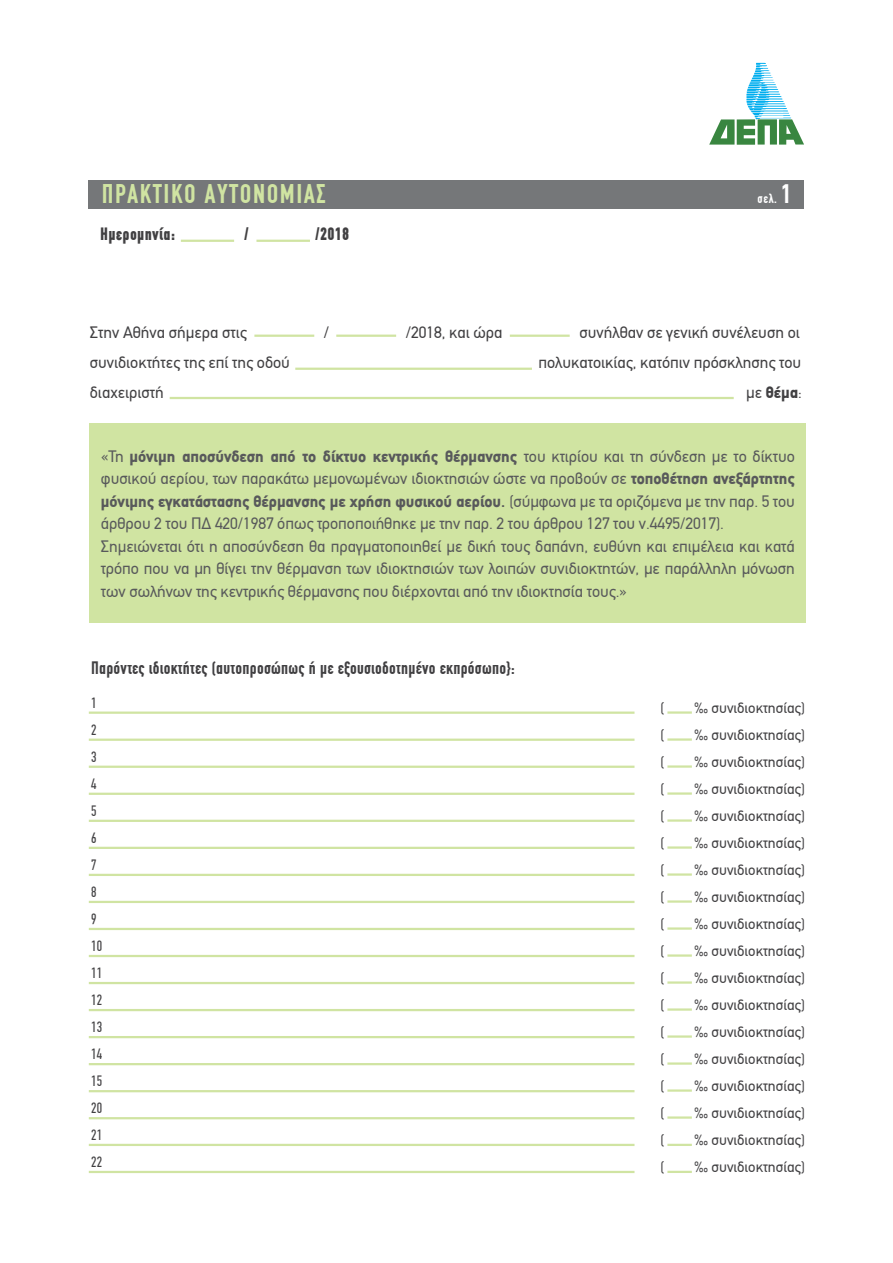
<style>
.page{position:relative;width:893px;height:1263px;background:#fff}
.page>*{position:absolute;margin:0;border:0;box-sizing:border-box;transform-origin:0 0}
.t1{font:700 27px "PF Din Text Compressed";letter-spacing:.055em;color:#d0e4a2}
.t2{font:700 18px "PF Din Text Compressed";letter-spacing:.015em;color:#414042}
.t3{font:900 18px "PF Din Text Compressed";letter-spacing:.015em;color:#414042}
.t4{font:16.5px/22.5px "PF Din Text";letter-spacing:-.005em;color:#58595b}
.t5{font:16.5px "PF Din Text";color:#414042}
.t6{font:900 16.5px "PF Din Text";color:#414042}
.t7{font:15px "PF Din Text";color:#414042}
.t8{font:15px/27px "PF Din Text Compressed";letter-spacing:.015em;color:#414042}
.t9{font:700 13.5px "PF Din Text Compressed";color:#fff}
.s1{font-size:27px}
.s2{font-weight:400}
.s3{font-weight:900}
.s4{font-weight:700}
</style>
<div class="page">
<div style="left:89px;top:180px;width:715px;height:29px;background:#757779"></div>
<svg style="left:709px;top:63px;width:95px;height:82px"></svg>
<div style="left:89px;top:424px;width:716px;height:199px;background:#d0e4a2"></div>
<hr style="left:254px;top:335px;width:60px;height:2px;background:#d0e4a2">
<hr style="left:295px;top:368px;width:237px;height:2px;background:#d0e4a2">
<hr style="left:170px;top:397px;width:564px;height:2px;background:#d0e4a2">
<hr style="left:336px;top:335px;width:60px;height:2px;background:#d0e4a2">
<hr style="left:510px;top:335px;width:60px;height:2px;background:#d0e4a2">
<hr style="left:89px;top:738px;width:545px;height:3px;background:#d0e4a2">
<hr style="left:89px;top:711px;width:545px;height:3px;background:#d0e4a2">
<hr style="left:89px;top:766px;width:545px;height:2px;background:#d0e4a2">
<hr style="left:89px;top:793px;width:545px;height:2px;background:#d0e4a2">
<hr style="left:89px;top:820px;width:545px;height:2px;background:#d0e4a2">
<hr style="left:89px;top:847px;width:545px;height:2px;background:#d0e4a2">
<hr style="left:89px;top:874px;width:545px;height:2px;background:#d0e4a2">
<hr style="left:89px;top:901px;width:545px;height:2px;background:#d0e4a2">
<hr style="left:89px;top:928px;width:545px;height:2px;background:#d0e4a2">
<hr style="left:89px;top:955px;width:545px;height:2px;background:#d0e4a2">
<hr style="left:89px;top:982px;width:545px;height:2px;background:#d0e4a2">
<hr style="left:89px;top:1009px;width:545px;height:2px;background:#d0e4a2">
<hr style="left:89px;top:1036px;width:545px;height:2px;background:#d0e4a2">
<hr style="left:89px;top:1063px;width:545px;height:2px;background:#d0e4a2">
<hr style="left:89px;top:1090px;width:545px;height:2px;background:#d0e4a2">
<hr style="left:89px;top:1117px;width:545px;height:2px;background:#d0e4a2">
<hr style="left:89px;top:1144px;width:545px;height:2px;background:#d0e4a2">
<hr style="left:89px;top:1171px;width:545px;height:2px;background:#d0e4a2">
<hr style="left:667px;top:711px;width:25px;height:3px;background:#d0e4a2">
<hr style="left:667px;top:738px;width:25px;height:3px;background:#d0e4a2">
<hr style="left:667px;top:765px;width:25px;height:3px;background:#d0e4a2">
<hr style="left:667px;top:792px;width:25px;height:3px;background:#d0e4a2">
<hr style="left:667px;top:819px;width:25px;height:3px;background:#d0e4a2">
<hr style="left:667px;top:846px;width:25px;height:3px;background:#d0e4a2">
<hr style="left:667px;top:873px;width:25px;height:3px;background:#d0e4a2">
<hr style="left:667px;top:900px;width:25px;height:3px;background:#d0e4a2">
<hr style="left:667px;top:927px;width:25px;height:3px;background:#d0e4a2">
<hr style="left:667px;top:954px;width:25px;height:3px;background:#d0e4a2">
<hr style="left:667px;top:981px;width:25px;height:3px;background:#d0e4a2">
<hr style="left:667px;top:1008px;width:25px;height:3px;background:#d0e4a2">
<hr style="left:667px;top:1035px;width:25px;height:3px;background:#d0e4a2">
<hr style="left:667px;top:1062px;width:25px;height:3px;background:#d0e4a2">
<hr style="left:667px;top:1089px;width:25px;height:3px;background:#d0e4a2">
<hr style="left:667px;top:1116px;width:25px;height:3px;background:#d0e4a2">
<hr style="left:667px;top:1144px;width:25px;height:2px;background:#d0e4a2">
<hr style="left:667px;top:1171px;width:25px;height:2px;background:#d0e4a2">
<hr style="left:181px;top:240px;width:53px;height:2px;background:#d0e4a2">
<hr style="left:256px;top:240px;width:54px;height:2px;background:#d0e4a2">
<h1 class="t1" style="left:102px;top:178px;width:225px">ΠΡΑΚΤΙΚΟ ΑΥΤΟΝΟΜΙΑΣ</h1>
<p class="t3" style="left:100px;top:223px;width:76px">Ηµεροµηνία:</p>
<p class="t3" style="left:244px;top:223px;width:6px">/</p>
<p class="t3" style="left:315px;top:223px;width:36px">/2018</p>
<p class="t9" style="left:757px;top:190px;width:35px">σελ. <span class="s1">1</span></p>
<p class="t5" style="left:90px;top:322px;width:158px">Στην Αθήνα σήµερα στις</p>
<p class="t5" style="left:324px;top:322px;width:7px">/</p>
<p class="t5" style="left:406px;top:322px;width:98px">/2018, και ώρα</p>
<p class="t5" style="left:580px;top:322px;width:222px">συνήλθαν σε γενική συνέλευση οι</p>
<p class="t5" style="left:90px;top:352px;width:202px">συνιδιοκτήτες της επί της οδού</p>
<p class="t5" style="left:538px;top:352px;width:264px">πολυκατοικίας, κατόπιν πρόσκλησης του</p>
<p class="t5" style="left:90px;top:382px;width:75px">διαχειριστή</p>
<p class="t6" style="left:746px;top:382px;width:57px"><span class="s2">µε</span> θέµα<span class="s2">:</span></p>
<p class="t4" style="left:101px;top:445px;width:695px">«Τη <span class="s3">µόνιµη αποσύνδεση από το δίκτυο κεντρικής θέρµανσης</span> του κτιρίου και τη σύνδεση µε το δίκτυο φυσικού αερίου, των παρακάτω µεµονωµένων ιδιοκτησιών ώστε να προβούν σε <span class="s3">τοποθέτηση ανεξάρτητης µόνιµης εγκατάστασης θέρµανσης µε χρήση φυσικού αερίου</span><span class="s4">.</span> (σύµφωνα µε τα οριζόµενα µε την παρ. 5 του άρθρου 2 του ΠΔ 420/1987 όπως τροποποιήθηκε µε την παρ. 2 του άρθρου 127 του ν.4495/2017).<br>Σηµειώνεται ότι η αποσύνδεση θα πραγµατοποιηθεί µε δική τους δαπάνη, ευθύνη και επιµέλεια και κατά τρόπο που να µη θίγει την θέρµανση των ιδιοκτησιών των λοιπών συνιδιοκτητών, µε παράλληλη µόνωση των σωλήνων της κεντρικής θέρµανσης που διέρχονται από την ιδιοκτησία τους.»</p>
<p class="t2" style="left:91px;top:658px;width:425px">Παρόντες ιδιοκτήτες (αυτοπροσώπως ή µε εξουσιοδοτηµένο εκπρόσωπο}:</p>
<p class="t8" style="left:91px;top:689px;width:13px">1<br>2<br>3<br>4<br>5<br>6<br>7<br>8<br>9<br>10<br>11<br>12<br>13<br>14<br>15<br>20<br>21<br>22</p>
<p class="t7" style="left:660px;top:699px;width:5px">(</p>
<p class="t7" style="left:694px;top:699px;width:112px">‰ συνιδιοκτησίας)</p>
<p class="t7" style="left:660px;top:726px;width:5px">(</p>
<p class="t7" style="left:694px;top:726px;width:112px">‰ συνιδιοκτησίας)</p>
<p class="t7" style="left:660px;top:753px;width:5px">(</p>
<p class="t7" style="left:694px;top:753px;width:112px">‰ συνιδιοκτησίας)</p>
<p class="t7" style="left:660px;top:780px;width:5px">(</p>
<p class="t7" style="left:694px;top:780px;width:112px">‰ συνιδιοκτησίας)</p>
<p class="t7" style="left:660px;top:807px;width:5px">(</p>
<p class="t7" style="left:694px;top:807px;width:112px">‰ συνιδιοκτησίας)</p>
<p class="t7" style="left:660px;top:834px;width:5px">(</p>
<p class="t7" style="left:694px;top:834px;width:112px">‰ συνιδιοκτησίας)</p>
<p class="t7" style="left:660px;top:861px;width:5px">(</p>
<p class="t7" style="left:694px;top:861px;width:112px">‰ συνιδιοκτησίας)</p>
<p class="t7" style="left:660px;top:888px;width:5px">(</p>
<p class="t7" style="left:694px;top:888px;width:112px">‰ συνιδιοκτησίας)</p>
<p class="t7" style="left:660px;top:915px;width:5px">(</p>
<p class="t7" style="left:694px;top:915px;width:112px">‰ συνιδιοκτησίας)</p>
<p class="t7" style="left:660px;top:942px;width:5px">(</p>
<p class="t7" style="left:694px;top:942px;width:112px">‰ συνιδιοκτησίας)</p>
<p class="t7" style="left:660px;top:969px;width:5px">(</p>
<p class="t7" style="left:694px;top:969px;width:112px">‰ συνιδιοκτησίας)</p>
<p class="t7" style="left:660px;top:996px;width:5px">(</p>
<p class="t7" style="left:694px;top:996px;width:112px">‰ συνιδιοκτησίας)</p>
<p class="t7" style="left:660px;top:1023px;width:5px">(</p>
<p class="t7" style="left:694px;top:1023px;width:112px">‰ συνιδιοκτησίας)</p>
<p class="t7" style="left:660px;top:1050px;width:5px">(</p>
<p class="t7" style="left:694px;top:1050px;width:112px">‰ συνιδιοκτησίας)</p>
<p class="t7" style="left:660px;top:1077px;width:5px">(</p>
<p class="t7" style="left:694px;top:1077px;width:112px">‰ συνιδιοκτησίας)</p>
<p class="t7" style="left:660px;top:1104px;width:5px">(</p>
<p class="t7" style="left:694px;top:1104px;width:112px">‰ συνιδιοκτησίας)</p>
<p class="t7" style="left:660px;top:1131px;width:5px">(</p>
<p class="t7" style="left:694px;top:1131px;width:112px">‰ συνιδιοκτησίας)</p>
<p class="t7" style="left:660px;top:1158px;width:5px">(</p>
<p class="t7" style="left:694px;top:1158px;width:112px">‰ συνιδιοκτησίας)</p>
</div>
